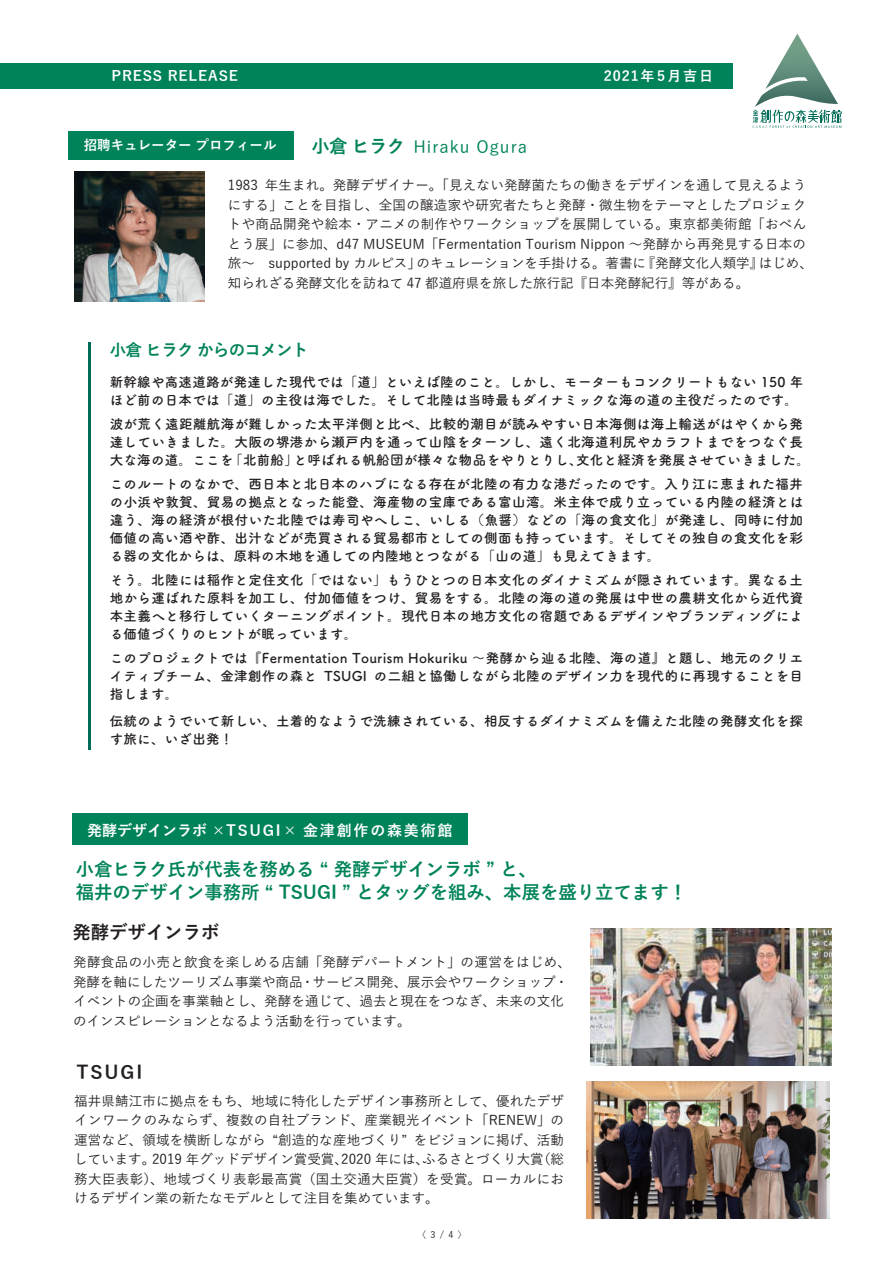
<style>
.page{position:relative;width:893px;height:1263px;background:#fff}
.page>*{position:absolute;margin:0;border:0;box-sizing:border-box;transform-origin:0 0}
.t1{font:700 18.45px/23.1px "Yu Gothic";color:#00835a}
.t2{font:700 18.45px "Yu Gothic";color:#231f20}
.t3{font:500 16.8px "Yu Gothic";letter-spacing:.06em;color:#00835a}
.t4{font:700 16.5px "Yu Gothic";letter-spacing:-.04em;color:#00835a}
.t5{font:700 15px "Yu Gothic";letter-spacing:.12em;color:#fff}
.t6{font:700 14.1px "Yu Gothic";letter-spacing:.06em;color:#fff}
.t7{font:700 14.1px "Yu Gothic";letter-spacing:.12em;color:#fff}
.t8{font:13.5px/18px "Tsuku A Rd Gothic Std B";letter-spacing:.025em;color:#231f20}
.t9{font:500 13.5px/19.5px "Yu Gothic";letter-spacing:.01em;color:#231f20}
.t10{font:700 13.5px "Yu Gothic";color:#fff}
.t11{font:500 9px "Yu Gothic";color:#231f20}
.s1{font-weight:700;font-size:18.45px}
</style>
<div class="page">
<div style="left:69px;top:132px;width:225px;height:28px;background:#00835a"></div>
<div style="left:72px;top:813px;width:396px;height:32px;background:#00835a"></div>
<div style="left:0;top:64px;width:732px;height:25px;background:#00835a"></div>
<svg style="left:753px;top:34px;width:89px;height:94px"></svg>
<img style="left:587px;top:1082px;width:242px;height:136px">
<img style="left:590px;top:928px;width:241px;height:137px">
<img style="left:74px;top:171px;width:130px;height:130px">
<hr style="left:88px;top:342px;width:2px;height:408px;background:#006d58">
<p class="t6" style="left:112px;top:68px;width:128px">PRESS RELEASE</p>
<p class="t7" style="left:604px;top:68px;width:111px">2021年5月吉日</p>
<p class="t10" style="left:84px;top:138px;width:194px">招聘キュレーター プロフィール</p>
<p class="t3" style="left:312px;top:131px;width:217px"><span class="s1">小倉 ヒラク</span> Hiraku Ogura</p>
<p class="t9" style="left:228px;top:174px;width:586px">1983 年生まれ。発酵デザイナー。「見えない発酵菌たちの働きをデザインを通して見えるようにする」ことを目指し、全国の醸造家や研究者たちと発酵・微生物をテーマとしたプロジェクトや商品開発や絵本・アニメの制作やワークショップを展開している。東京都美術館「おべんとう展」に参加、d47 MUSEUM「Fermentation Tourism Nippon ～発酵から再発見する日本の旅～　supported by カルピス」のキュレーションを手掛ける。著書に『発酵文化人類学』はじめ、知られざる発酵文化を訪ねて 47 都道府県を旅した旅行記『日本発酵紀行』等がある。</p>
<p class="t4" style="left:110px;top:340px;width:200px">小倉 ヒラク からのコメント</p>
<p class="t8" style="left:110px;top:372px;width:695px">新幹線や高速道路が発達した現代では「道」といえば陸のこと。しかし、モーターもコンクリートもない 150 年ほど前の日本では「道」の主役は海でした。そして北陸は当時最もダイナミックな海の道の主役だったのです。</p>
<p class="t8" style="left:110px;top:414px;width:702px">波が荒く遠距離航海が難しかった太平洋側と比べ、比較的潮目が読みやすい日本海側は海上輸送がはやくから発達していきました。大阪の堺港から瀬戸内を通って山陰をターンし、遠く北海道利尻やカラフトまでをつなぐ長大な海の道。ここを「北前船」と呼ばれる帆船団が様々な物品をやりとりし、文化と経済を発展させていきました。</p>
<p class="t8" style="left:110px;top:474px;width:695px;text-align:justify">このルートのなかで、西日本と北日本のハブになる存在が北陸の有力な港だったのです。入り江に恵まれた福井の小浜や敦賀、貿易の拠点となった能登、海産物の宝庫である富山湾。米主体で成り立っている内陸の経済とは違う、海の経済が根付いた北陸では寿司やへしこ、いしる（魚醤）などの「海の食文化」が発達し、同時に付加価値の高い酒や酢、出汁などが売買される貿易都市としての側面も持っています。そしてその独自の食文化を彩る器の文化からは、原料の木地を通しての内陸地とつながる「山の道」も見えてきます。</p>
<p class="t8" style="left:110px;top:570px;width:695px;text-align:justify">そう。北陸には稲作と定住文化「ではない」もうひとつの日本文化のダイナミズムが隠されています。異なる土地から運ばれた原料を加工し、付加価値をつけ、貿易をする。北陸の海の道の発展は中世の農耕文化から近代資本主義へと移行していくターニングポイント。現代日本の地方文化の宿題であるデザインやブランディングによる価値づくりのヒントが眠っています。</p>
<p class="t8" style="left:110px;top:648px;width:695px;text-align:justify">このプロジェクトでは『Fermentation Tourism Hokuriku ～発酵から辿る北陸、海の道』と題し、地元のクリエイティブチーム、金津創作の森と TSUGI の二組と協働しながら北陸のデザイン力を現代的に再現することを目指します。</p>
<p class="t8" style="left:110px;top:711px;width:695px">伝統のようでいて新しい、土着的なようで洗練されている、相反するダイナミズムを備えた北陸の発酵文化を探す旅に、いざ出発！</p>
<p class="t5" style="left:87px;top:821px;width:367px">発酵デザインラボ ×TSUGI× 金津創作の森美術館</p>
<h1 class="t1" style="left:76px;top:858px;width:613px">小倉ヒラク氏が代表を務める “ 発酵デザインラボ ” と、<br>福井のデザイン事務所 “ TSUGI ” とタッグを組み、本展を盛り立てます！</h1>
<h1 class="t2" style="left:72px;top:922px;width:149px">発酵デザインラボ</h1>
<p class="t9" style="left:73px;top:951px;width:499px">発酵食品の小売と飲食を楽しめる店舗「発酵デパートメント」の運営をはじめ、発酵を軸にしたツーリズム事業や商品・サービス開発、展示会やワークショップ・イベントの企画を事業軸とし、発酵を通じて、過去と現在をつなぎ、未来の文化のインスピレーションとなるよう活動を行っています。</p>
<h1 class="t2" style="left:77px;top:1062px;width:67px">TSUGI</h1>
<p class="t9" style="left:74px;top:1089px;width:491px;text-align:justify">福井県鯖江市に拠点をもち、地域に特化したデザイン事務所として、優れたデザインワークのみならず、複数の自社ブランド、産業観光イベント「RENEW」の運営など、領域を横断しながら “創造的な産地づくり” をビジョンに掲げ、活動しています。2019 年グッドデザイン賞受賞、2020 年には、ふるさとづくり大賞（総務大臣表彰）、地域づくり表彰最高賞（国土交通大臣賞）を受賞。ローカルにおけるデザイン業の新たなモデルとして注目を集めています。</p>
<p class="t11" style="left:417px;top:1227px;width:51px">〈3/4〉</p>
</div>
